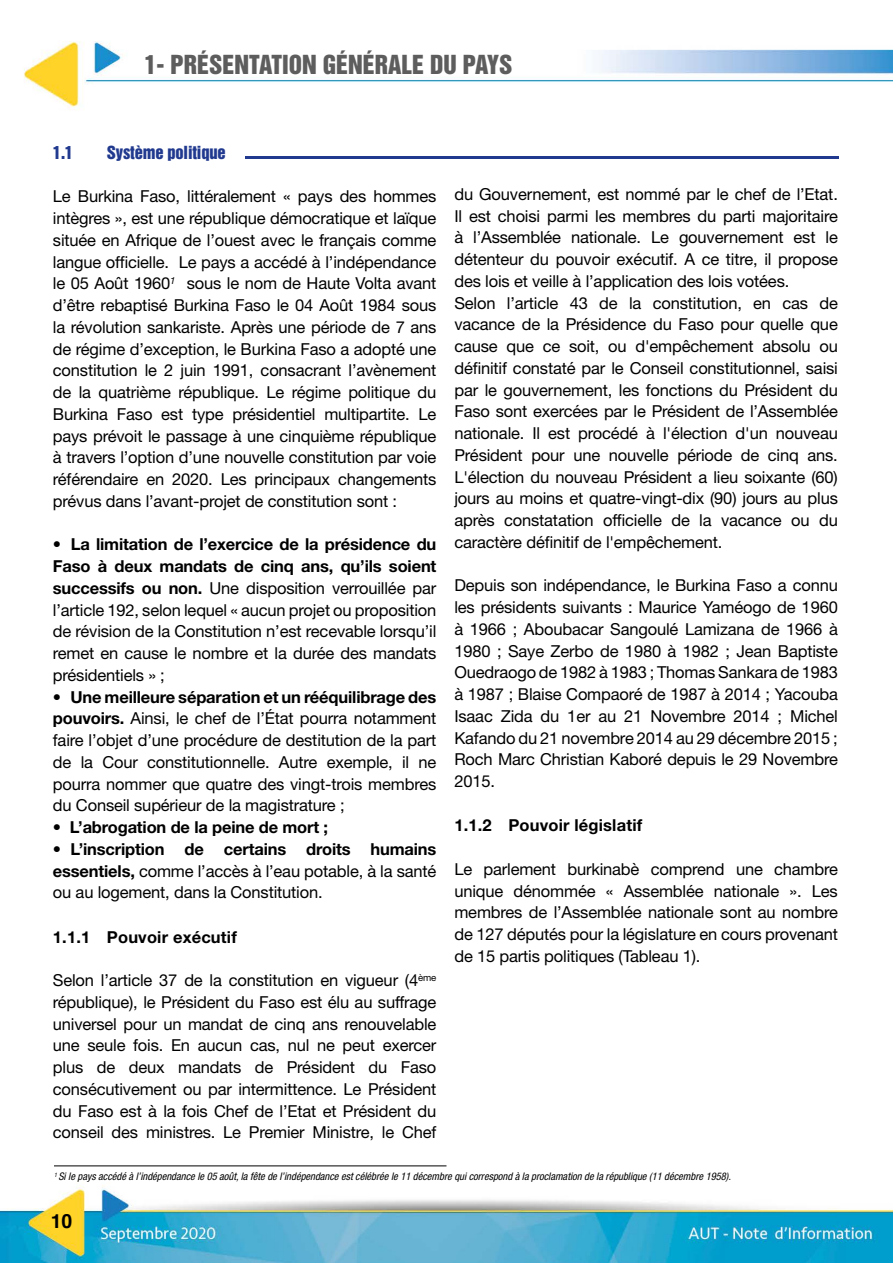
<style>
.page{position:relative;width:893px;height:1263px;background:#fff}
.page>*{position:absolute;margin:0;border:0;box-sizing:border-box;transform-origin:0 0}
.t1{font:24px "Helvetica Inserat";color:#5e5d5d}
.t2{font:700 19.5px "Helvetica";color:#000}
.t3{font:16.5px/21.8px "Helvetica Neue LT Std";letter-spacing:-.01em;color:#000;text-align:justify}
.t4{font:700 16.5px "Helvetica Neue LT Std";letter-spacing:.01em;color:#000}
.t5{font:700 16.5px "Helvetica Neue LT Std";letter-spacing:-.01em;color:#000}
.t6{font:16.5px "Helvetica Inserat";letter-spacing:-.01em;color:#213a8f}
.t7{font:italic condensed 10.5px "Helvetica Neue LT Std";color:#000}
.s1{font-weight:700}
.s2{font-weight:400}
</style>
<div class="page">
<img style="left:0;top:41px;width:893px;height:1222px">
<hr style="left:246px;top:156px;width:593px;height:2px;background:#213a8f">
<hr style="left:54px;top:1165px;width:392px;height:1px;background:#000">
<h1 class="t1" style="left:145px;top:50px;width:369px">1- PRÉSENTATION GÉNÉRALE DU PAYS</h1>
<p class="t6" style="left:53px;top:142px;width:22px">1.1</p>
<p class="t6" style="left:107px;top:142px;width:120px">Système politique</p>
<p class="t3" style="left:53px;top:185px;width:385px">Le Burkina Faso, littéralement « pays des hommes intègres », est une république démocratique et laïque située en Afrique de l’ouest avec le français comme langue officielle. Le pays a accédé à l’indépendance le 05 Août 1960<sup>1</sup> sous le nom de Haute Volta avant d’être rebaptisé Burkina Faso le 04 Août 1984 sous la révolution sankariste. Après une période de 7 ans de régime d’exception, le Burkina Faso a adopté une constitution le 2 juin 1991, consacrant l’avènement de la quatrième république. Le régime politique du Burkina Faso est type présidentiel multipartite. Le pays prévoit le passage à une cinquième république à travers l’option d’une nouvelle constitution par voie référendaire en 2020. Les principaux changements prévus dans l’avant-projet de constitution sont :</p>
<p class="t3" style="left:53px;top:533px;width:385px"><span class="s1">• La limitation de l’exercice de la présidence du Faso à deux mandats de cinq ans, qu’ils soient successifs ou non.</span> Une disposition verrouillée par l’article 192, selon lequel « aucun projet ou proposition de révision de la Constitution n’est recevable lorsqu’il remet en cause le nombre et la durée des mandats présidentiels » ;</p>
<p class="t3" style="left:53px;top:686px;width:385px"><span class="s1">• Une meilleure séparation et un rééquilibrage des pouvoirs.</span> Ainsi, le chef de l’État pourra notamment faire l’objet d’une procédure de destitution de la part de la Cour constitutionnelle. Autre exemple, il ne pourra nommer que quatre des vingt-trois membres du Conseil supérieur de la magistrature ;</p>
<p class="t5" style="left:53px;top:817px;width:277px"><span class="s2">•</span> L’abrogation de la peine de mort ;</p>
<p class="t3" style="left:53px;top:838px;width:385px"><span class="s1">• L’inscription de certains droits humains essentiels,</span> comme l’accès à l’eau potable, à la santé ou au logement, dans la Constitution.</p>
<p class="t4" style="left:53px;top:926px;width:185px">1.1.1 Pouvoir exécutif</p>
<p class="t3" style="left:53px;top:969px;width:385px">Selon l’article 37 de la constitution en vigueur (4<sup>ème </sup>république), le Président du Faso est élu au suffrage universel pour un mandat de cinq ans renouvelable une seule fois. En aucun cas, nul ne peut exercer plus de deux mandats de Président du Faso consécutivement ou par intermittence. Le Président du Faso est à la fois Chef de l’Etat et Président du conseil des ministres. Le Premier Ministre, le Chef</p>
<p class="t3" style="left:454px;top:183px;width:385px;text-align:left">du Gouvernement, est nommé par le chef de l’Etat.<br>Il est choisi parmi les membres du parti majoritaire à l’Assemblée nationale. Le gouvernement est le détenteur du pouvoir exécutif. A ce titre, il propose des lois et veille à l’application des lois votées.<br>Selon l’article 43 de la constitution, en cas de vacance de la Présidence du Faso pour quelle que cause que ce soit, ou d'empêchement absolu ou définitif constaté par le Conseil constitutionnel, saisi par le gouvernement, les fonctions du Président du Faso sont exercées par le Président de l’Assemblée nationale. Il est procédé à l'élection d'un nouveau Président pour une nouvelle période de cinq ans.<br>L'élection du nouveau Président a lieu soixante (60) jours au moins et quatre-vingt-dix (90) jours au plus après constatation officielle de la vacance ou du caractère définitif de l'empêchement.</p>
<p class="t3" style="left:454px;top:574px;width:385px">Depuis son indépendance, le Burkina Faso a connu les présidents suivants : Maurice Yaméogo de 1960 à 1966 ; Aboubacar Sangoulé Lamizana de 1966 à 1980 ; Saye Zerbo de 1980 à 1982 ; Jean Baptiste Ouedraogo de 1982 à 1983 ; Thomas Sankara de 1983 à 1987 ; Blaise Compaoré de 1987 à 2014 ; Yacouba Isaac Zida du 1er au 21 Novembre 2014 ; Michel Kafando du 21 novembre 2014 au 29 décembre 2015 ; Roch Marc Christian Kaboré depuis le 29 Novembre 2015.</p>
<p class="t4" style="left:454px;top:815px;width:189px">1.1.2 Pouvoir législatif</p>
<p class="t3" style="left:454px;top:858px;width:385px">Le parlement burkinabè comprend une chambre unique dénommée « Assemblée nationale ». Les membres de l’Assemblée nationale sont au nombre de 127 députés pour la législature en cours provenant de 15 partis politiques (Tableau 1).</p>
<p class="t7" style="left:54px;top:1170px;width:678px"><sup>1</sup> Si le pays accédé à l’indépendance le 05 août, la fête de l’indépendance est célébrée le 11 décembre qui correspond à la proclamation de la république (11 décembre 1958).</p>
<p class="t2" style="left:51px;top:1209px;width:23px">10</p>
</div>
